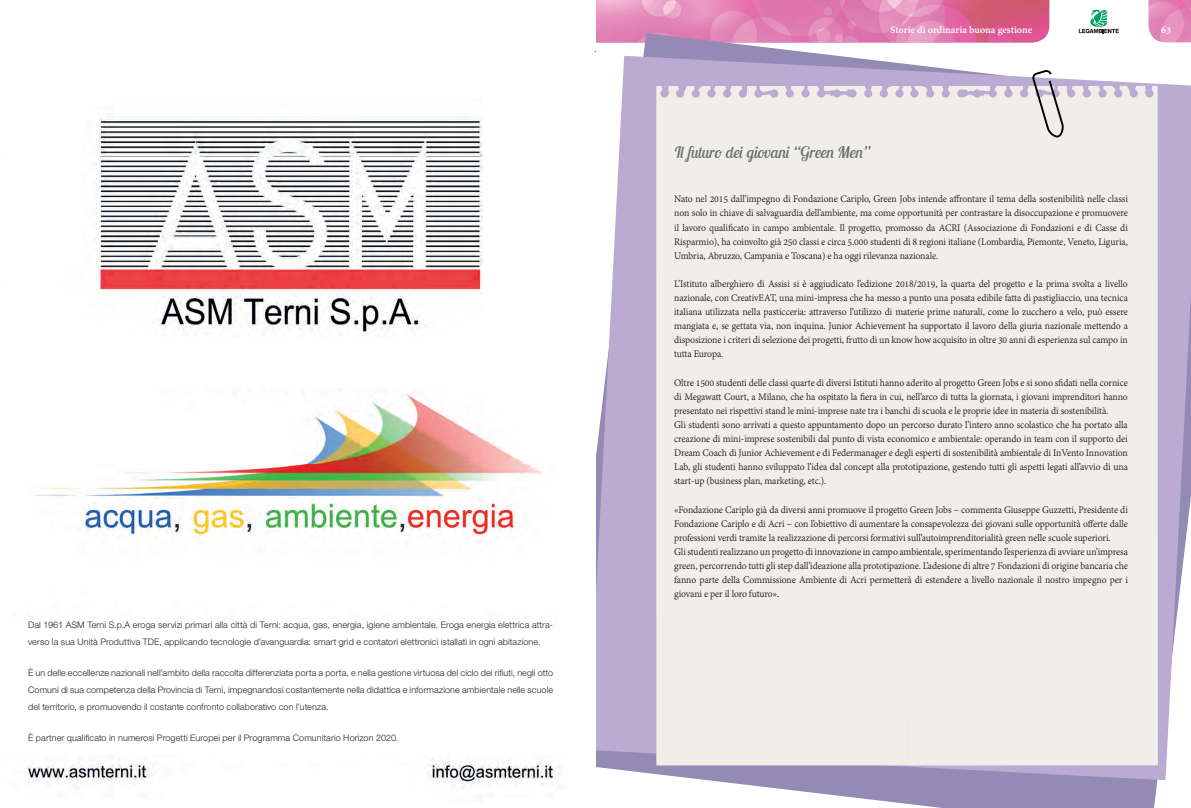
<style>
.page{position:relative;width:1191px;height:808px;background:#fff}
.page>*{position:absolute;margin:0;border:0;box-sizing:border-box;transform-origin:0 0}
.t1{font:italic 16px "Lobster Two";color:#6c6d70}
.t2{font:11px/14.1px "Adobe Devanagari";letter-spacing:-.01em;color:#231f20;text-align:justify;scale:.95 1}
.t3{font:700 11px "Adobe Devanagari";color:#fff}
.t4{font:300 9px/17px "Helvetica Neue LT Std";letter-spacing:.01em;color:#231f20}
</style>
<div class="page">
<img style="left:1148px;top:0;width:43px;height:33px">
<svg style="left:1078px;top:10px;width:40px;height:23px"></svg>
<svg style="left:595px;top:33px;width:596px;height:775px"></svg>
<svg style="left:595px;top:56px;width:596px;height:724px;fill:#bbaad2"></svg>
<div style="left:656px;top:86px;width:251px;height:679px;background:#f0eee9"></div>
<div style="left:907px;top:86px;width:250px;height:679px;background:#f0eee9"></div>
<svg style="left:1031px;top:69px;width:33px;height:69px;background:#cbc7cb"></svg>
<img style="left:96px;top:117px;width:387px;height:218px">
<img style="left:25px;top:388px;width:536px;height:400px">
<div style="left:0;top:622px;width:588px;height:132px;background:#fff"></div>
<svg style="left:595px;top:0;width:454px;height:42px;background:#df7ead"></svg>
<p class="t4" style="left:28px;top:616px;width:526px">Dal 1961 ASM Terni S.p.A eroga servizi primari alla città di Terni: acqua, gas, energia, igiene ambientale. Eroga energia elettrica attra&shy;verso la sua Unità Produttiva TDE, applicando tecnologie d’avanguardia: smart grid e contatori elettronici istallati in ogni abitazione.</p>
<p class="t4" style="left:28px;top:664px;width:526px;text-align:justify">È un delle eccellenze nazionali nell’ambito della raccolta differenziata porta a porta, e nella gestione virtuosa del ciclo dei rifiuti, negli otto Comuni di sua competenza della Provincia di Terni, impegnandosi costantemente nella didattica e informazione ambientale nelle scuole del territorio, e promuovendo il costante confronto collaborativo con l’utenza.</p>
<p class="t4" style="left:28px;top:729px;width:372px">È partner qualificato in numerosi Progetti Europei per il Programma Comunitario Horizon 2020.</p>
<p class="t3" style="left:890px;top:24px;width:143px">Storie di ordinaria buona gestione</p>
<p class="t3" style="left:1161px;top:23px;width:11px">63</p>
<h1 class="t1" style="left:674px;top:142px;width:198px">Il futuro dei giovani “Green Men”</h1>
<p class="t2" style="left:674px;top:193px;width:479px">Nato nel 2015 dall’impegno di Fondazione Cariplo, Green Jobs intende affrontare il tema della sostenibilità nelle classi non solo in chiave di salvaguardia dell’ambiente, ma come opportunità per contrastare la disoccupazione e promuovere il lavoro qualificato in campo ambientale. Il progetto, promosso da ACRI (Associazione di Fondazioni e di Casse di Risparmio), ha coinvolto già 250 classi e circa 5.000 studenti di 8 regioni italiane (Lombardia, Piemonte, Veneto, Liguria, Umbria, Abruzzo, Campania e Toscana) e ha oggi rilevanza nazionale.</p>
<p class="t2" style="left:674px;top:278px;width:479px">L’Istituto alberghiero di Assisi si è aggiudicato l’edizione 2018/2019, la quarta del progetto e la prima svolta a livello nazionale, con CreativEAT, una mini-impresa che ha messo a punto una posata edibile fatta di pastigliaccio, una tecnica italiana utilizzata nella pasticceria: attraverso l’utilizzo di materie prime naturali, come lo zucchero a velo, può essere mangiata e, se gettata via, non inquina. Junior Achievement ha supportato il lavoro della giuria nazionale mettendo a disposizione i criteri di selezione dei progetti, frutto di un know how acquisito in oltre 30 anni di esperienza sul campo in tutta Europa.</p>
<p class="t2" style="left:674px;top:376px;width:479px;text-align:left">Oltre 1500 studenti delle classi quarte di diversi Istituti hanno aderito al progetto Green Jobs e si sono sfidati nella cornice di Megawatt Court, a Milano, che ha ospitato la fiera in cui, nell’arco di tutta la giornata, i giovani imprenditori hanno presentato nei rispettivi stand le mini-imprese nate tra i banchi di scuola e le proprie idee in materia di sostenibilità.<br>Gli studenti sono arrivati a questo appuntamento dopo un percorso durato l’intero anno scolastico che ha portato alla creazione di mini-imprese sostenibili dal punto di vista economico e ambientale: operando in team con il supporto dei Dream Coach di Junior Achievement e di Federmanager e degli esperti di sostenibilità ambientale di InVento Innovation Lab, gli studenti hanno sviluppato l’idea dal concept alla prototipazione, gestendo tutti gli aspetti legati all’avvio di una start-up (business plan, marketing, etc.).</p>
<p class="t2" style="left:674px;top:503px;width:479px;text-align:left">«Fondazione Cariplo già da diversi anni promuove il progetto Green Jobs – commenta Giuseppe Guzzetti, Presidente di Fondazione Cariplo e di Acri – con l’obiettivo di aumentare la consapevolezza dei giovani sulle opportunità offerte dalle professioni verdi tramite la realizzazione di percorsi formativi sull’autoimprenditorialità green nelle scuole superiori.<br>Gli studenti realizzano un progetto di innovazione in campo ambientale, sperimentando l’esperienza di avviare un’impresa green, percorrendo tutti gli step dall’ideazione alla prototipazione. L’adesione di altre 7 Fondazioni di origine bancaria che fanno parte della Commissione Ambiente di Acri permetterà di estendere a livello nazionale il nostro impegno per i giovani e per il loro futuro».</p>
</div>
